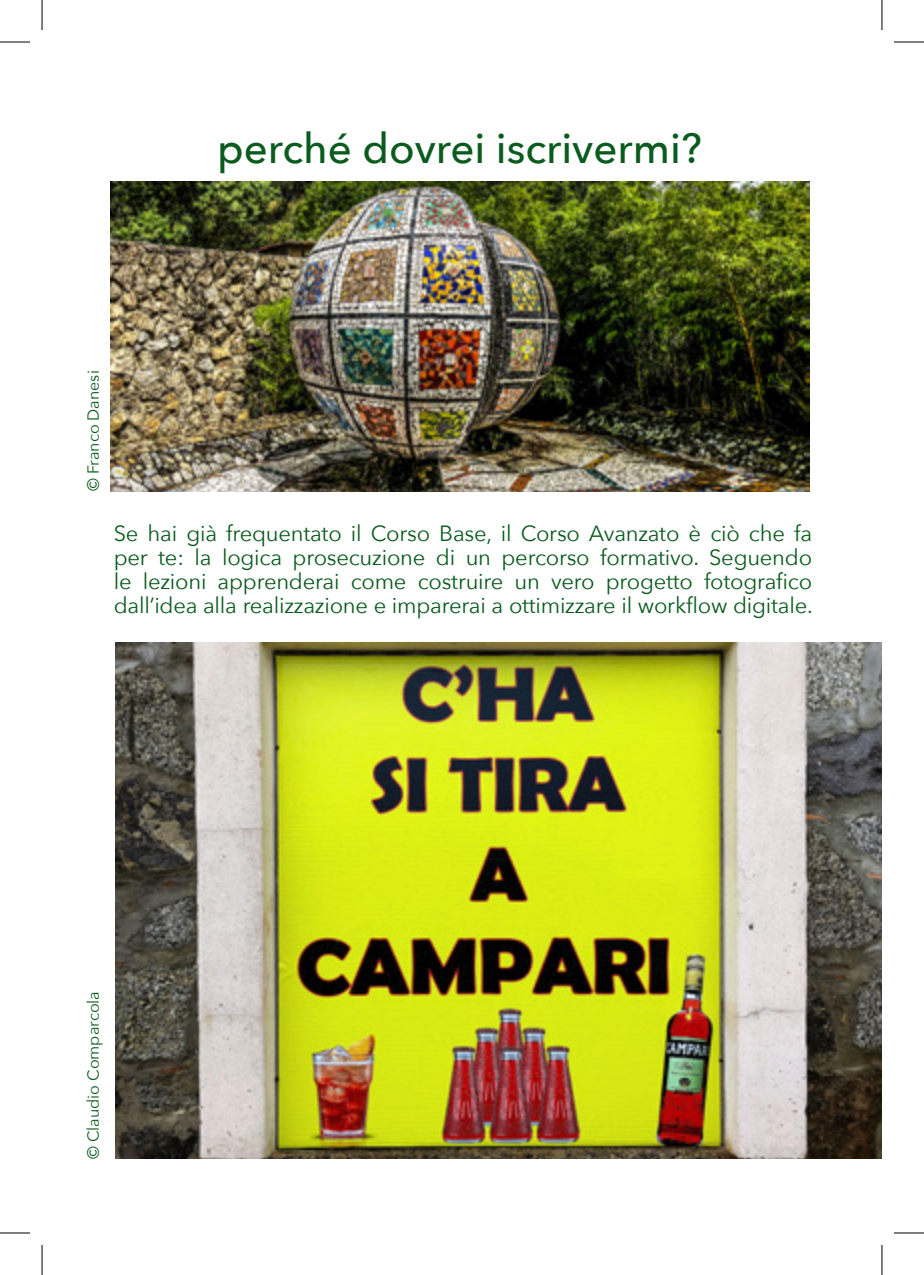
<style>
.page{position:relative;width:924px;height:1275px;background:#fff}
.page>*{position:absolute;margin:0;border:0;box-sizing:border-box;transform-origin:0 0}
.t1{font:500 42px "Avenir Next";color:#0b5b1e}
.t2{font:22px/24px "Avenir Next";letter-spacing:-.01em;color:#0b5b1e;text-align:justify}
.t3{font:16px "Avenir Next";color:#0b5b1e}
</style>
<div class="page">
<img style="left:111px;top:182px;width:698px;height:309px">
<img style="left:115px;top:642px;width:766px;height:517px">
<hr style="left:0;top:42px;width:30px;height:1px;background:#000">
<hr style="left:893px;top:42px;width:30px;height:1px;background:#000">
<hr style="left:0;top:1232px;width:30px;height:1px;background:#000">
<hr style="left:893px;top:1232px;width:30px;height:1px;background:#000">
<hr style="left:42px;top:0;width:1px;height:30px;background:#000">
<hr style="left:42px;top:1245px;width:1px;height:30px;background:#000">
<hr style="left:881px;top:0;width:1px;height:30px;background:#000">
<hr style="left:881px;top:1245px;width:1px;height:30px;background:#000">
<p class="t1" style="left:217px;top:112px;width:486px">perché dovrei iscrivermi?</p>
<p class="t3" style="left:80px;top:491px;width:122px;rotate:-90deg">© Franco Danesi</p>
<p class="t2" style="left:114px;top:520px;width:700px">Se hai già frequentato il Corso Base, il Corso Avanzato è ciò che fa per te: la logica prosecuzione di un percorso formativo. Seguendo le lezioni apprenderai come costruire un vero progetto fotografico dall’idea alla realizzazione e imparerai a ottimizzare il workflow digitale.</p>
<p class="t3" style="left:80px;top:1159px;width:169px;rotate:-90deg">© Claudio Comparcola</p>
</div>
